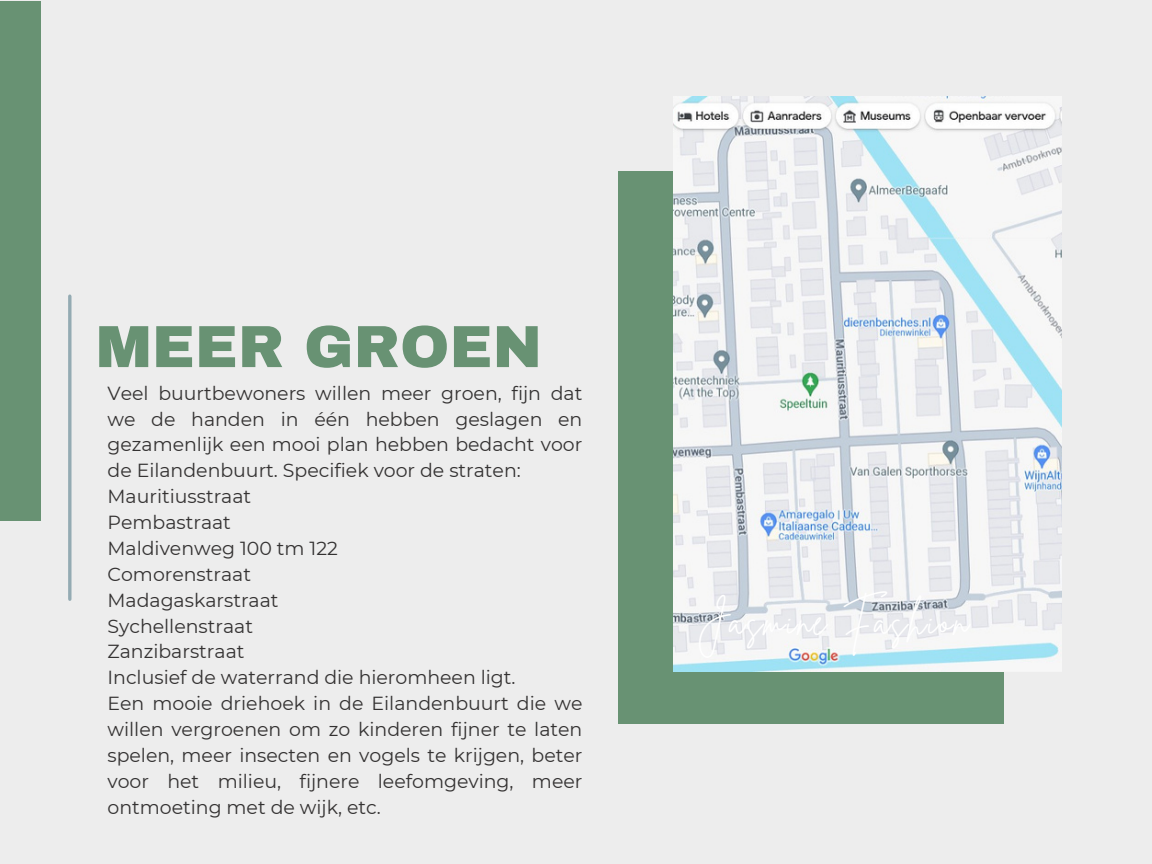
<style>
.page{position:relative;width:1152px;height:864px;background:#ededed}
.page>*{position:absolute;margin:0;border:0;box-sizing:border-box;transform-origin:0 0}
.t1{font:900 59.4px "Archivo";color:#689273}
.t2{font:39.75px "Brittany Signature";letter-spacing:.045em;color:#fff}
.t3{font:18.9px/25.8px "Montserrat";color:#343232;text-align:justify}
</style>
<div class="page">
<div style="left:618px;top:172px;width:386px;height:552px;background:#689273"></div>
<img style="left:673px;top:97px;width:388px;height:575px">
<div style="left:0;top:1px;width:41px;height:520px;background:#689273"></div>
<svg style="left:68px;top:296px;width:4px;height:303px"></svg>
<p class="t1" style="left:96px;top:315px;width:448px">MEER GROEN</p>
<p class="t3" style="left:108px;top:380px;width:476px">Veel buurtbewoners willen meer groen, fijn dat we de handen in één hebben geslagen en gezamenlijk een mooi plan hebben bedacht voor de Eilandenbuurt. Specifiek voor de straten:</p>
<p class="t3" style="left:108px;top:484px;width:145px">Mauritiusstraat</p>
<p class="t3" style="left:108px;top:509px;width:125px">Pembastraat</p>
<p class="t3" style="left:108px;top:535px;width:232px">Maldivenweg 100 tm 122</p>
<p class="t3" style="left:108px;top:561px;width:145px">Comorenstraat</p>
<p class="t3" style="left:108px;top:587px;width:173px">Madagaskarstraat</p>
<p class="t3" style="left:108px;top:613px;width:147px">Sychellenstraat</p>
<p class="t3" style="left:108px;top:639px;width:138px">Zanzibarstraat</p>
<p class="t3" style="left:108px;top:665px;width:410px">Inclusief de waterrand die hieromheen ligt.</p>
<p class="t3" style="left:108px;top:691px;width:476px">Een mooie driehoek in de Eilandenbuurt die we willen vergroenen om zo kinderen fijner te laten spelen, meer insecten en vogels te krijgen, beter voor het milieu, fijnere leefomgeving, meer ontmoeting met de wijk, etc.</p>
<p class="t2" style="left:697px;top:595px;width:273px">Jasmine Fashion</p>
</div>
